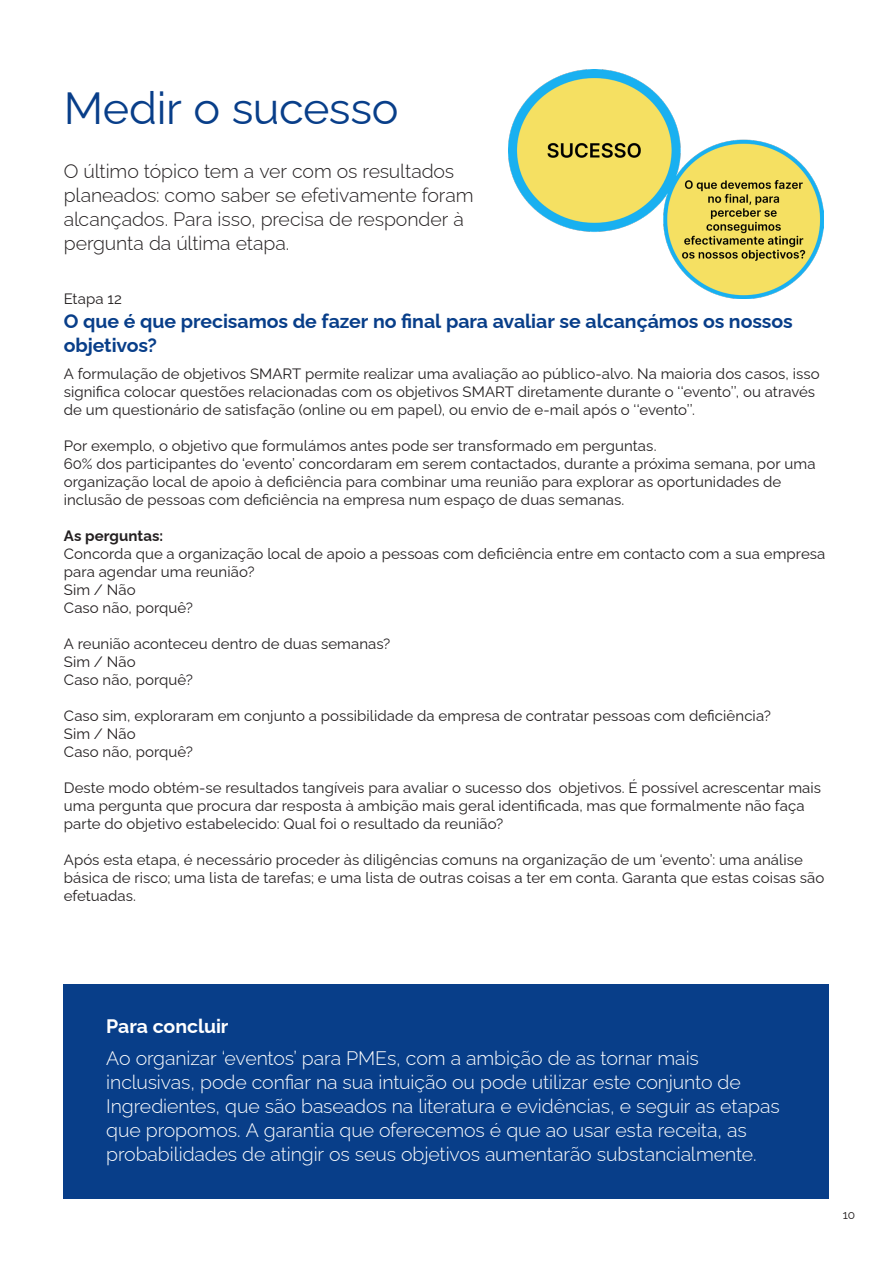
<style>
.page{position:relative;width:893px;height:1263px;background:#fff}
.page>*{position:absolute;margin:0;border:0;box-sizing:border-box;transform-origin:0 0}
.t1{font:45px "Raleway";letter-spacing:-.01em;color:#083e89}
.Стиль_абзаца_1{font:300 19.5px/24px "Raleway";letter-spacing:-.005em;color:#fff}
.t2{font:300 19.5px/24px "Raleway";letter-spacing:-.005em;color:#231f20}
.t3{font:700 19.5px/24px "Raleway";letter-spacing:-.005em;color:#083e89}
.t4{font:700 19.5px "Raleway";letter-spacing:-.005em;color:#fff}
.t5{font:15px/18px "Raleway";letter-spacing:.005em;color:#231f20}
.t6{font:700 15px "Raleway";letter-spacing:.01em;color:#231f20}
.t7{font:12px "Raleway";color:#231f20}
</style>
<div class="page">
<div style="left:64px;top:984px;width:765px;height:215px;background:#083e89"></div>
<img style="left:509px;top:70px;width:314px;height:228px">
<p class="t1" style="left:64px;top:72px;width:336px">Medir o sucesso</p>
<p class="t2" style="left:64px;top:157px;width:411px">O último tópico tem a ver com os resultados planeados: como saber se efetivamente foram alcançados. Para isso, precisa de responder à pergunta da última etapa.</p>
<p class="t5" style="left:64px;top:288px;width:60px">Etapa 12</p>
<p class="t3" style="left:64px;top:307px;width:730px">O que é que precisamos de fazer no final para avaliar se alcançámos os nossos objetivos?</p>
<p class="t5" style="left:64px;top:363px;width:757px">A formulação de objetivos SMART permite realizar uma avaliação ao público-alvo. Na maioria dos casos, isso significa colocar questões relacionadas com os objetivos SMART diretamente durante o ‘‘evento’’, ou através de um questionário de satisfação (online ou em papel), ou envio de e-mail após o ‘‘evento’’.</p>
<p class="t5" style="left:64px;top:435px;width:594px">Por exemplo, o objetivo que formulámos antes pode ser transformado em perguntas.</p>
<p class="t5" style="left:64px;top:453px;width:753px">60% dos participantes do ‘evento’ concordaram em serem contactados, durante a próxima semana, por uma organização local de apoio à deficiência para combinar uma reunião para explorar as oportunidades de inclusão de pessoas com deficiência na empresa num espaço de duas semanas.</p>
<p class="t6" style="left:64px;top:524px;width:101px">As perguntas:</p>
<p class="t5" style="left:64px;top:543px;width:763px">Concorda que a organização local de apoio a pessoas com deficiência entre em contacto com a sua empresa para agendar uma reunião?</p>
<p class="t5" style="left:64px;top:579px;width:73px">Sim / Não</p>
<p class="t5" style="left:64px;top:597px;width:131px">Caso não, porquê?</p>
<p class="t5" style="left:64px;top:633px;width:328px">A reunião aconteceu dentro de duas semanas?</p>
<p class="t5" style="left:64px;top:651px;width:73px">Sim / Não</p>
<p class="t5" style="left:64px;top:669px;width:131px">Caso não, porquê?</p>
<p class="t5" style="left:64px;top:705px;width:708px">Caso sim, exploraram em conjunto a possibilidade da empresa de contratar pessoas com deficiência?</p>
<p class="t5" style="left:64px;top:723px;width:73px">Sim / Não</p>
<p class="t5" style="left:64px;top:741px;width:131px">Caso não, porquê?</p>
<p class="t5" style="left:64px;top:777px;width:759px">Deste modo obtém-se resultados tangíveis para avaliar o sucesso dos objetivos. É possível acrescentar mais uma pergunta que procura dar resposta à ambição mais geral identificada, mas que formalmente não faça parte do objetivo estabelecido: Qual foi o resultado da reunião?</p>
<p class="t5" style="left:64px;top:849px;width:762px">Após esta etapa, é necessário proceder às diligências comuns na organização de um ‘evento’: uma análise básica de risco; uma lista de tarefas; e uma lista de outras coisas a ter em conta. Garanta que estas coisas são efetuadas.</p>
<p class="t4" style="left:106px;top:1010px;width:124px">Para concluir</p>
<p class="Стиль_абзаца_1" style="left:106px;top:1044px;width:675px">Ao organizar ‘eventos’ para PMEs, com a ambição de as tornar mais inclusivas, pode confiar na sua intuição ou pode utilizar este conjunto de Ingredientes, que são baseados na literatura e evidências, e seguir as etapas que propomos. A garantia que oferecemos é que ao usar esta receita, as probabilidades de atingir os seus objetivos aumentarão substancialmente.</p>
<p class="t7" style="left:843px;top:1205px;width:14px">10</p>
</div>
